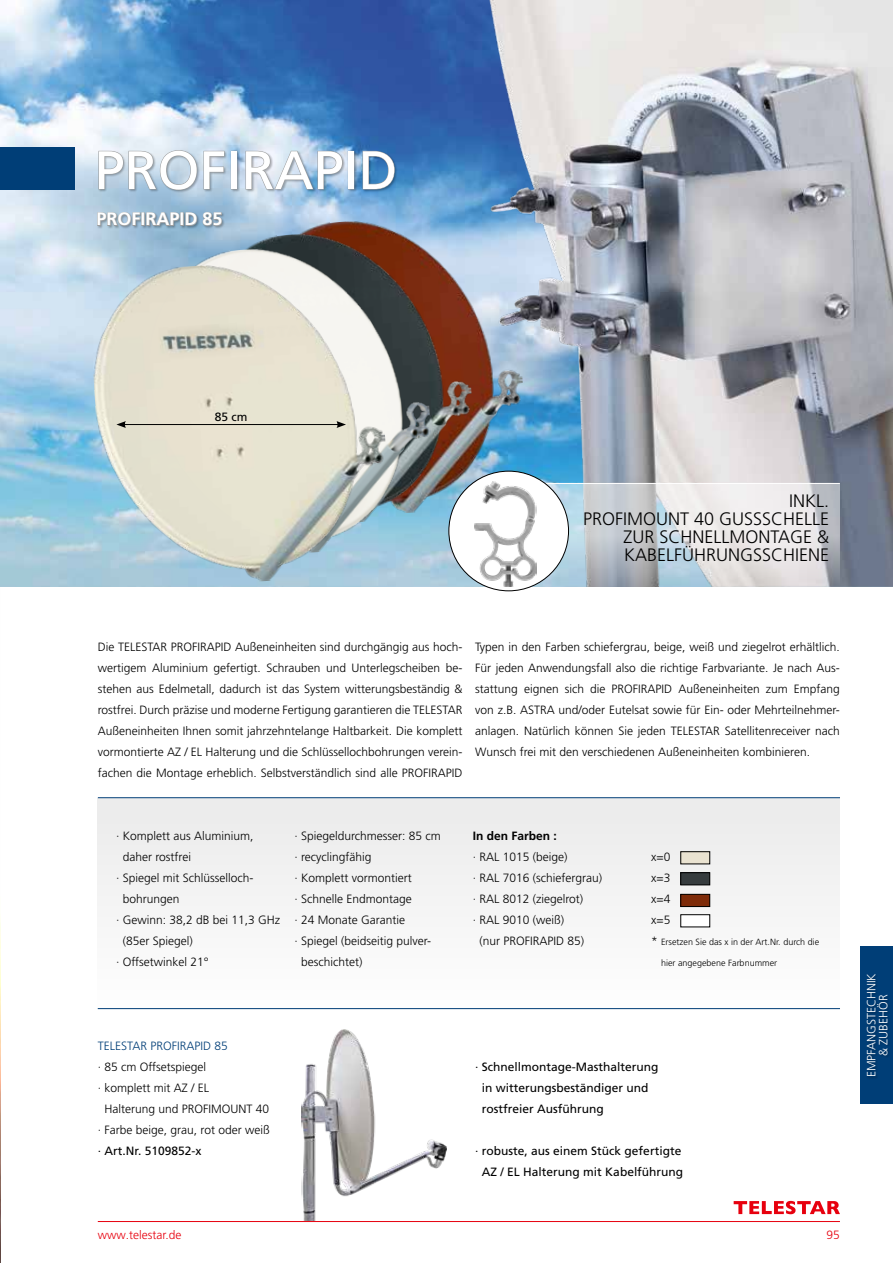
<style>
.page{position:relative;width:893px;height:1263px;background:#fff}
.page>*{position:absolute;margin:0;border:0;box-sizing:border-box;transform-origin:0 0}
.t1{font:54px "Frutiger LT Pro";color:#fff}
.t2{font:300 18px/18px "Frutiger LT Pro";color:#000;text-align:right}
.t3{font:700 18px "Frutiger LT Pro";color:#fff}
.t4{font:300 12px/21px "Frutiger LT Pro";color:#000;text-align:justify}
.t5{font:12px/21px "Frutiger LT Pro";color:#000;text-align:center}
.t6{font:300 12px/12px "Frutiger LT Pro";color:#fff;text-align:center}
.t7{font:300 12px "Frutiger LT Pro";color:#003e77}
.t8{font:300 12px "Frutiger LT Pro";color:#e7000e}
.t9{font:700 12px "Frutiger LT Pro";color:#000}
.t10{font:300 9px "Frutiger LT Pro";color:#000}
.s1{font-size:12px}
</style>
<div class="page">
<svg style="left:734px;top:1201px;width:106px;height:13px"></svg>
<hr style="left:98px;top:1221px;width:742px;height:1px;background:#e7000e">
<div style="left:860px;top:946px;width:33px;height:158px;background:#003e77"></div>
<div style="left:866px;top:973px;width:24px;height:107px;background:#003a70"></div>
<img style="left:0;top:0;width:1px;height:1263px">
<img style="left:0;top:0;width:487px;height:587px">
<div style="left:98px;top:150px;width:300px;height:43px;background:#000;opacity:.3"></div>
<svg style="left:98px;top:150px;width:99px;height:40px;background:#adbbc7"></svg>
<svg style="left:203px;top:151px;width:22px;height:39px"></svg>
<div style="left:231px;top:151px;width:6px;height:38px;border:1px solid #9d9e9e"></div>
<svg style="left:245px;top:151px;width:98px;height:39px;background:#aebdcc"></svg>
<div style="left:348px;top:151px;width:6px;height:38px;border:1px solid #9d9e9e"></div>
<svg style="left:362px;top:151px;width:33px;height:39px"></svg>
<div style="left:97px;top:212px;width:128px;height:17px;background:#000;opacity:.3"></div>
<svg style="left:97px;top:211px;width:125px;height:15px;background:#8ea1b0"></svg>
<div style="left:0;top:147px;width:74px;height:42px;background:#003e77"></div>
<div style="left:98px;top:798px;width:742px;height:210px;background:#f4f4f4"></div>
<div style="left:681px;top:852px;width:29px;height:12px;background:#eae3d1"></div>
<div style="left:680px;top:851px;width:30px;height:13px;border:1px solid #000"></div>
<div style="left:681px;top:873px;width:29px;height:12px;background:#363c3e"></div>
<div style="left:680px;top:872px;width:30px;height:13px;border:1px solid #000"></div>
<div style="left:681px;top:894px;width:29px;height:12px;background:#7e2b09"></div>
<div style="left:680px;top:894px;width:30px;height:13px;border:1px solid #000"></div>
<div style="left:681px;top:915px;width:29px;height:12px;background:#fff"></div>
<div style="left:680px;top:914px;width:30px;height:13px;border:1px solid #000"></div>
<hr style="left:98px;top:797px;width:742px;height:1px;background:#003e77">
<hr style="left:98px;top:1008px;width:742px;height:1px;background:#003e77">
<img style="left:246px;top:211px;width:241px;height:268px">
<img style="left:196px;top:224px;width:283px;height:307px">
<img style="left:143px;top:239px;width:295px;height:323px">
<img style="left:87px;top:255px;width:306px;height:332px">
<hr style="left:124px;top:424px;width:215px;height:1px;background:#000">
<svg style="left:116px;top:421px;width:10px;height:7px"></svg>
<svg style="left:336px;top:421px;width:10px;height:7px"></svg>
<img style="left:487px;top:0;width:406px;height:587px">
<svg style="left:475px;top:484px;width:365px;height:103px;background:#cfd4d9"></svg>
<hr style="left:475px;top:483px;width:365px;height:1px;background:#fff">
<img style="left:302px;top:1029px;width:144px;height:191px">
<div style="left:449px;top:471px;width:119px;height:120px;background:#fff;border-radius:50%"></div>
<img style="left:475px;top:481px;width:61px;height:105px">
<h1 class="t1" style="left:94px;top:139px;width:305px">PROFIRAPID</h1>
<h2 class="t3" style="left:97px;top:209px;width:128px">PROFIRAPID 85</h2>
<p class="t5" style="left:215px;top:407px;width:34px">85 cm</p>
<h2 class="t2" style="left:583px;top:492px;width:248px">INKL.<br>PROFIMOUNT 40 GUSSSCHELLE<br>ZUR SCHNELLMONTAGE &amp;<br>KABELFÜHRUNGSSCHIENE</h2>
<p class="t4" style="left:98px;top:636px;width:366px">Die TELESTAR PROFIRAPID Außeneinheiten sind durchgängig aus hoch&shy;wertigem Aluminium gefertigt. Schrauben und Unterlegscheiben be&shy;stehen aus Edelmetall, dadurch ist das System witterungsbeständig &amp; rostfrei. Durch präzise und moderne Fertigung garantieren die TELESTAR Außeneinheiten Ihnen somit jahrzehntelange Haltbarkeit. Die komplett vormontierte AZ / EL Halterung und die Schlüssellochbohrungen verein&shy;fachen die Montage erheblich. Selbstverständlich sind alle PROFIRAPID</p>
<p class="t4" style="left:475px;top:636px;width:366px">Typen in den Farben schiefergrau, beige, weiß und ziegelrot erhältlich.<br>Für jeden Anwendungsfall also die richtige Farbvariante. Je nach Aus&shy;stattung eignen sich die PROFIRAPID Außeneinheiten zum Empfang von z.B. ASTRA und/oder Eutelsat sowie für Ein- oder Mehrteilnehmer&shy;anlagen. Natürlich können Sie jeden TELESTAR Satellitenreceiver nach Wunsch frei mit den verschiedenen Außeneinheiten kombinieren.</p>
<p class="t4" style="left:116px;top:825px;width:139px">· Komplett aus Aluminium,</p>
<p class="t4" style="left:123px;top:846px;width:70px">daher rostfrei</p>
<p class="t4" style="left:116px;top:867px;width:139px">· Spiegel mit Schlüsselloch-</p>
<p class="t4" style="left:123px;top:888px;width:58px">bohrungen</p>
<p class="t4" style="left:116px;top:909px;width:166px">· Gewinn: 38,2 dB bei 11,3 GHz</p>
<p class="t4" style="left:123px;top:930px;width:72px">(85er Spiegel)</p>
<p class="t4" style="left:116px;top:951px;width:94px">· Offsetwinkel 21°</p>
<p class="t4" style="left:294px;top:825px;width:148px">· Spiegeldurchmesser: 85 cm</p>
<p class="t4" style="left:294px;top:846px;width:79px">· recyclingfähig</p>
<p class="t4" style="left:294px;top:867px;width:119px">· Komplett vormontiert</p>
<p class="t4" style="left:294px;top:888px;width:119px">· Schnelle Endmontage</p>
<p class="t4" style="left:294px;top:909px;width:112px">· 24 Monate Garantie</p>
<p class="t4" style="left:294px;top:930px;width:138px">· Spiegel (beidseitig pulver-</p>
<p class="t4" style="left:301px;top:951px;width:63px">beschichtet)</p>
<p class="t7" style="left:98px;top:1039px;width:131px">TELESTAR PROFIRAPID 85</p>
<p class="t4" style="left:98px;top:1056px;width:110px">· 85 cm Offsetspiegel</p>
<p class="t4" style="left:98px;top:1077px;width:113px">· komplett mit AZ / EL</p>
<p class="t4" style="left:105px;top:1098px;width:166px">Halterung und PROFIMOUNT 40</p>
<p class="t4" style="left:98px;top:1119px;width:173px">· Farbe beige, grau, rot oder weiß</p>
<p class="t5" style="left:98px;top:1140px;width:105px">· Art.Nr. 5109852-x</p>
<p class="t9" style="left:473px;top:829px;width:86px">In den Farben :</p>
<p class="t4" style="left:473px;top:846px;width:96px">· RAL 1015 (beige)</p>
<p class="t4" style="left:473px;top:867px;width:131px">· RAL 7016 (schiefergrau)</p>
<p class="t4" style="left:473px;top:888px;width:112px">· RAL 8012 (ziegelrot)</p>
<p class="t4" style="left:473px;top:909px;width:93px">· RAL 9010 (weiß)</p>
<p class="t4" style="left:479px;top:930px;width:106px">(nur PROFIRAPID 85)</p>
<p class="t4" style="left:651px;top:846px;width:21px">x=0 x=3 x=4 x=5</p>
<p class="t10" style="left:651px;top:937px;width:170px"><span class="s1">*</span> Ersetzen Sie das x in der Art.Nr. durch die</p>
<p class="t10" style="left:661px;top:958px;width:118px">hier angegebene Farbnummer</p>
<p class="t5" style="left:482px;top:1056px;width:178px;text-align:left;text-indent:-7px">· Schnellmontage-Masthalterung in witterungsbeständiger und rostfreier Ausführung</p>
<p class="t5" style="left:475px;top:1140px;width:209px">· robuste, aus einem Stück gefertigte<br>AZ / EL Halterung mit Kabelführung</p>
<p class="t8" style="left:98px;top:1228px;width:85px">www.telestar.de</p>
<p class="t8" style="left:827px;top:1228px;width:15px">95</p>
<p class="t6" style="left:865px;top:1077px;width:106px;rotate:-90deg">EMPFANGSTECHNIK &amp; ZUBEHÖR</p>
</div>
